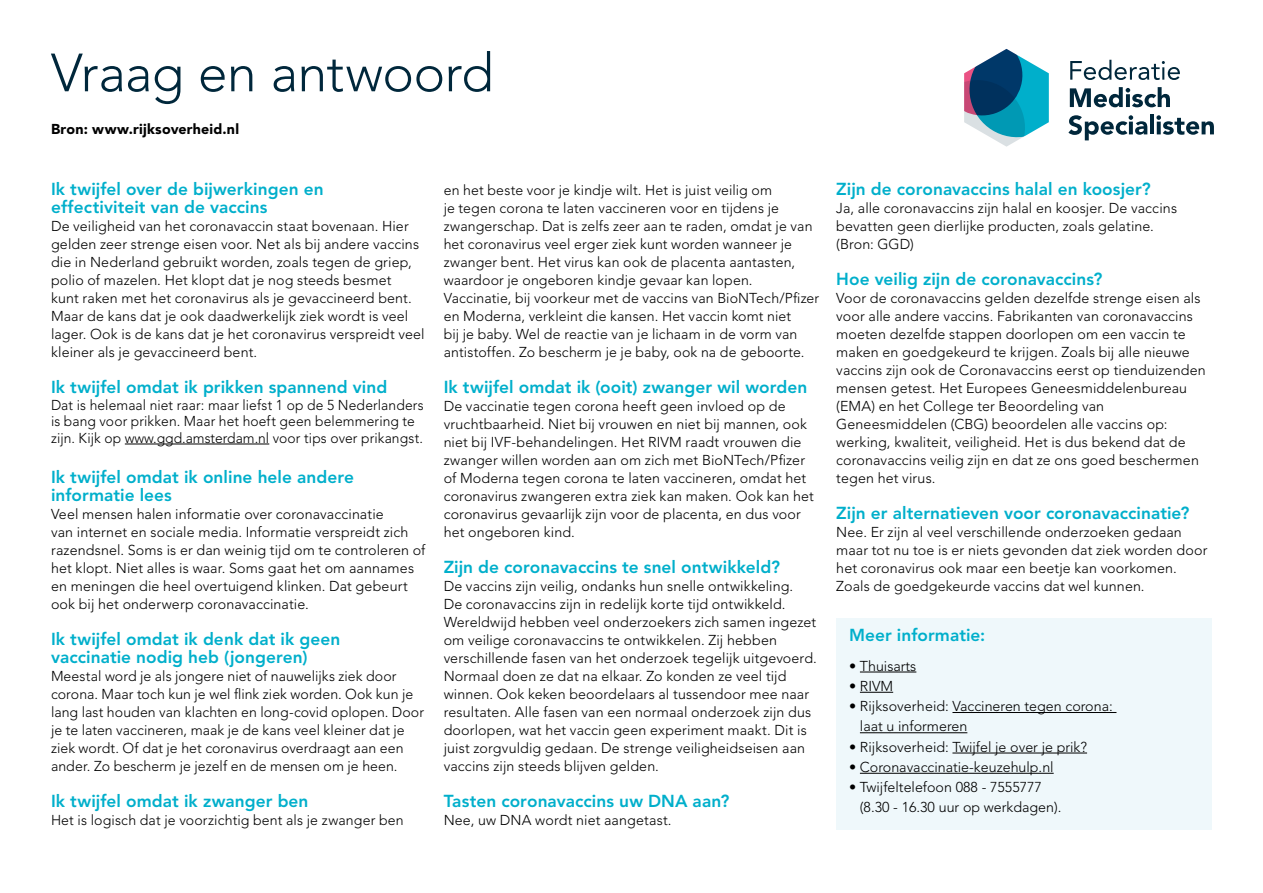
<style>
.page{position:relative;width:1263px;height:893px;background:#fff}
.page>*{position:absolute;margin:0;border:0;box-sizing:border-box;transform-origin:0 0}
.t1{font:300 53.25px "Avenir LT Std";letter-spacing:-.01em;color:#00273b}
.t2{font:800 17.25px/18px "Avenir LT Std";letter-spacing:.005em;color:#00afcb}
.t3{font:300 14.25px/18px "Avenir LT Std";letter-spacing:.01em;color:#000}
.t4{font:900 14.25px "Avenir LT Std";letter-spacing:.015em;color:#000}
</style>
<div class="page">
<div style="left:836px;top:618px;width:376px;height:212px;background:#eff8fb"></div>
<hr style="left:125px;top:444px;width:144px;height:1px;background:#000">
<hr style="left:860px;top:672px;width:56px;height:1px;background:#000">
<hr style="left:860px;top:692px;width:33px;height:1px;background:#000">
<hr style="left:952px;top:712px;width:164px;height:1px;background:#000">
<hr style="left:860px;top:732px;width:107px;height:1px;background:#000">
<hr style="left:952px;top:753px;width:135px;height:1px;background:#000">
<hr style="left:860px;top:773px;width:194px;height:1px;background:#000">
<svg style="left:1070px;top:60px;width:110px;height:20px"></svg>
<svg style="left:1070px;top:87px;width:100px;height:20px"></svg>
<svg style="left:1068px;top:115px;width:79px;height:25px"></svg>
<hr style="left:1150px;top:115px;width:4px;height:19px;background:#00273b">
<svg style="left:1156px;top:115px;width:58px;height:20px"></svg>
<svg style="left:964px;top:49px;width:85px;height:98px"></svg>
<h1 class="t1" style="left:51px;top:42px;width:444px">Vraag en antwoord</h1>
<p class="t4" style="left:51px;top:120px;width:189px">Bron: www.rijksoverheid.nl</p>
<p class="t2" style="left:51px;top:180px;width:274px">Ik twijfel over de bijwerkingen en effectiviteit van de vaccins</p>
<p class="t3" style="left:51px;top:217px;width:375px">De veiligheid van het coronavaccin staat bovenaan. Hier gelden zeer strenge eisen voor. Net als bij andere vaccins die in Nederland gebruikt worden, zoals tegen de griep, polio of mazelen. Het klopt dat je nog steeds besmet<br>kunt raken met het coronavirus als je gevaccineerd bent.<br>Maar de kans dat je ook daadwerkelijk ziek wordt is veel lager. Ook is de kans dat je het coronavirus verspreidt veel kleiner als je gevaccineerd bent.</p>
<p class="t2" style="left:51px;top:378px;width:338px">Ik twijfel omdat ik prikken spannend vind</p>
<p class="t3" style="left:51px;top:396px;width:374px;line-height:16.5px">Dat is helemaal niet raar: maar liefst 1 op de 5 Nederlanders is bang voor prikken. Maar het hoeft geen belemmering te zijn. Kijk op www.ggd.amsterdam.nl voor tips over prikangst.</p>
<p class="t2" style="left:51px;top:468px;width:305px">Ik twijfel omdat ik online hele andere informatie lees</p>
<p class="t3" style="left:51px;top:505px;width:376px">Veel mensen halen informatie over coronavaccinatie<br>van internet en sociale media. Informatie verspreidt zich razendsnel. Soms is er dan weinig tijd om te controleren of het klopt. Niet alles is waar. Soms gaat het om aannames en meningen die heel overtuigend klinken. Dat gebeurt ook bij het onderwerp coronavaccinatie.</p>
<p class="t2" style="left:51px;top:630px;width:291px">Ik twijfel omdat ik denk dat ik geen vaccinatie nodig heb (jongeren)</p>
<p class="t3" style="left:51px;top:667px;width:375px">Meestal word je als jongere niet of nauwelijks ziek door corona. Maar toch kun je wel flink ziek worden. Ook kun je lang last houden van klachten en long-covid oplopen. Door je te laten vaccineren, maak je de kans veel kleiner dat je ziek wordt. Of dat je het coronavirus overdraagt aan een ander. Zo bescherm je jezelf en de mensen om je heen.</p>
<p class="t2" style="left:51px;top:792px;width:259px">Ik twijfel omdat ik zwanger ben</p>
<p class="t3" style="left:51px;top:811px;width:354px">Het is logisch dat je voorzichtig bent als je zwanger ben</p>
<p class="t3" style="left:444px;top:181px;width:377px">en het beste voor je kindje wilt. Het is juist veilig om<br>je tegen corona te laten vaccineren voor en tijdens je zwangerschap. Dat is zelfs zeer aan te raden, omdat je van het coronavirus veel erger ziek kunt worden wanneer je zwanger bent. Het virus kan ook de placenta aantasten, waardoor je ongeboren kindje gevaar kan lopen.<br>Vaccinatie, bij voorkeur met de vaccins van BioNTech/Pfizer en Moderna, verkleint die kansen. Het vaccin komt niet<br>bij je baby. Wel de reactie van je lichaam in de vorm van antistoffen. Zo bescherm je je baby, ook na de geboorte.</p>
<p class="t2" style="left:444px;top:378px;width:365px">Ik twijfel omdat ik (ooit) zwanger wil worden</p>
<p class="t3" style="left:444px;top:397px;width:372px">De vaccinatie tegen corona heeft geen invloed op de vruchtbaarheid. Niet bij vrouwen en niet bij mannen, ook niet bij IVF-behandelingen. Het RIVM raadt vrouwen die zwanger willen worden aan om zich met BioNTech/Pfizer of Moderna tegen corona te laten vaccineren, omdat het coronavirus zwangeren extra ziek kan maken. Ook kan het coronavirus gevaarlijk zijn voor de placenta, en dus voor het ongeboren kind.</p>
<p class="t2" style="left:444px;top:558px;width:338px">Zijn de coronavaccins te snel ontwikkeld?</p>
<p class="t3" style="left:444px;top:577px;width:375px">De vaccins zijn veilig, ondanks hun snelle ontwikkeling.<br>De coronavaccins zijn in redelijk korte tijd ontwikkeld.<br>Wereldwijd hebben veel onderzoekers zich samen ingezet om veilige coronavaccins te ontwikkelen. Zij hebben verschillende fasen van het onderzoek tegelijk uitgevoerd.<br>Normaal doen ze dat na elkaar. Zo konden ze veel tijd winnen. Ook keken beoordelaars al tussendoor mee naar resultaten. Alle fasen van een normaal onderzoek zijn dus doorlopen, wat het vaccin geen experiment maakt. Dit is juist zorgvuldig gedaan. De strenge veiligheidseisen aan vaccins zijn steeds blijven gelden.</p>
<p class="t2" style="left:444px;top:792px;width:287px">Tasten coronavaccins uw DNA aan?</p>
<p class="t3" style="left:444px;top:811px;width:229px">Nee, uw DNA wordt niet aangetast.</p>
<p class="t2" style="left:836px;top:180px;width:316px">Zijn de coronavaccins halal en koosjer?</p>
<p class="t3" style="left:836px;top:199px;width:342px">Ja, alle coronavaccins zijn halal en koosjer. De vaccins bevatten geen dierlijke producten, zoals gelatine. (Bron: GGD)</p>
<p class="t2" style="left:836px;top:270px;width:268px">Hoe veilig zijn de coronavaccins?</p>
<p class="t3" style="left:836px;top:289px;width:371px">Voor de coronavaccins gelden dezelfde strenge eisen als voor alle andere vaccins. Fabrikanten van coronavaccins moeten dezelfde stappen doorlopen om een vaccin te maken en goedgekeurd te krijgen. Zoals bij alle nieuwe vaccins zijn ook de Coronavaccins eerst op tienduizenden mensen getest. Het Europees Geneesmiddelenbureau (EMA) en het College ter Beoordeling van Geneesmiddelen (CBG) beoordelen alle vaccins op: werking, kwaliteit, veiligheid. Het is dus bekend dat de coronavaccins veilig zijn en dat ze ons goed beschermen tegen het virus.</p>
<p class="t2" style="left:836px;top:504px;width:355px">Zijn er alternatieven voor coronavaccinatie?</p>
<p class="t3" style="left:836px;top:523px;width:373px">Nee. Er zijn al veel verschillende onderzoeken gedaan maar tot nu toe is er niets gevonden dat ziek worden door het coronavirus ook maar een beetje kan voorkomen.<br>Zoals de goedgekeurde vaccins dat wel kunnen.</p>
<p class="t2" style="left:849px;top:626px;width:138px">Meer informatie:</p>
<p class="t3" style="left:849px;top:657px;width:69px">• Thuisarts</p>
<p class="t3" style="left:849px;top:677px;width:46px">• RIVM</p>
<p class="t3" style="left:860px;top:696px;width:254px;line-height:20.2px;text-indent:-11px">• Rijksoverheid: Vaccineren tegen corona: laat u informeren</p>
<p class="t3" style="left:849px;top:738px;width:239px">• Rijksoverheid: Twijfel je over je prik?</p>
<p class="t3" style="left:849px;top:758px;width:206px">• Coronavaccinatie-keuzehulp.nl</p>
<p class="t3" style="left:860px;top:777px;width:203px;line-height:20.2px;text-indent:-11px">• Twijfeltelefoon 088 - 7555777 (8.30 - 16.30 uur op werkdagen).</p>
</div>
